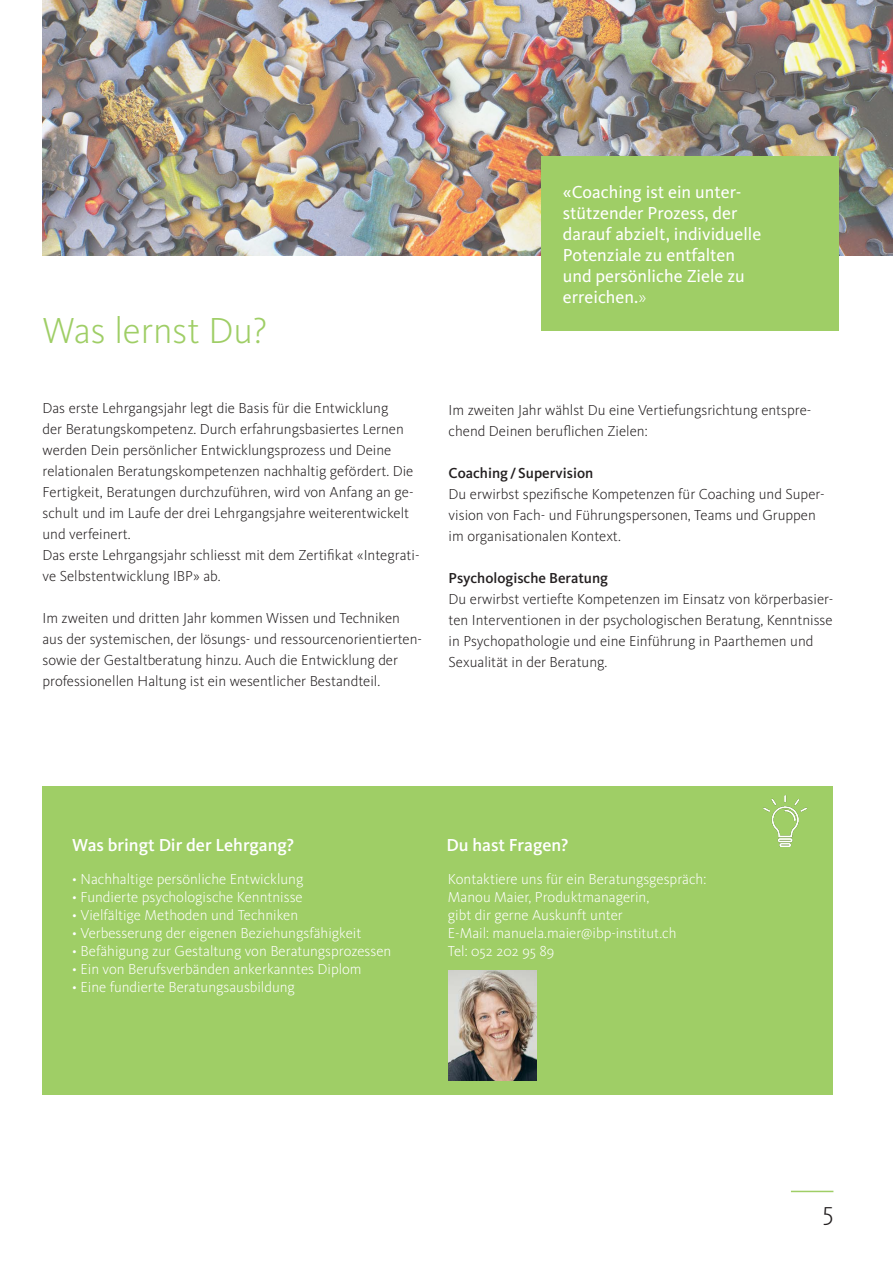
<style>
.page{position:relative;width:893px;height:1263px;background:#fff}
.page>*{position:absolute;margin:0;border:0;box-sizing:border-box;transform-origin:0 0}
.t1{font:300 37.5px "Kievit OT";color:#9fce66}
.t2{font:300 27px "Kievit OT";color:#231f20}
.t3{font:18px/21px "Kievit OT";color:#fff}
.t4{font:500 18px "Kievit OT";color:#fff}
.t5{font:300 15px/21px "Kievit OT";color:#231f20}
.t6{font:300 15px/18px "Kievit OT";color:#fff}
.t7{font:500 15px "Kievit OT";color:#231f20}
.s1{font-weight:300}
</style>
<div class="page">
<img style="left:43px;top:0;width:850px;height:255px">
<div style="left:43px;top:787px;width:790px;height:308px;background:#9fce66"></div>
<hr style="left:791px;top:1191px;width:42px;height:1px;background:#9fce66">
<img style="left:763px;top:796px;width:44px;height:51px">
<div style="left:541px;top:156px;width:298px;height:175px;background:#9fce66"></div>
<img style="left:449px;top:970px;width:87px;height:111px">
<h1 class="t1" style="left:43px;top:310px;width:226px">Was lernst Du?</h1>
<p class="t5" style="left:43px;top:398px;width:378px">Das erste Lehrgangsjahr legt die Basis für die Entwicklung<br>der Beratungskompetenz. Durch erfahrungsbasiertes Lernen werden Dein persönlicher Entwicklungsprozess und Deine relationalen Beratungskompetenzen nachhaltig gefördert. Die Fertigkeit, Beratungen durchzuführen, wird von Anfang an ge&shy;schult und im Laufe der drei Lehrgangsjahre weiterentwickelt und verfeinert.<br>Das erste Lehrgangsjahr schliesst mit dem Zertifikat «Integrati&shy;ve Selbstentwicklung IBP» ab.</p>
<p class="t5" style="left:43px;top:608px;width:381px">Im zweiten und dritten Jahr kommen Wissen und Techniken aus der systemischen, der lösungs- und ressourcenorientierten&shy;sowie der Gestaltberatung hinzu. Auch die Entwicklung der professionellen Haltung ist ein wesentlicher Bestandteil.</p>
<p class="t3" style="left:563px;top:182px;width:200px">«Coaching ist ein unter&shy;stützender Prozess, der darauf abzielt, individuelle<br>Potenziale zu entfalten und persönliche Ziele zu erreichen.<span class="s1">»</span></p>
<p class="t5" style="left:449px;top:399px;width:364px">Im zweiten Jahr wählst Du eine Vertiefungsrichtung entspre&shy;chend Deinen beruflichen Zielen:</p>
<p class="t7" style="left:449px;top:464px;width:146px">Coaching/Supervision</p>
<p class="t5" style="left:449px;top:483px;width:377px">Du erwirbst spezifische Kompetenzen für Coaching und Super&shy;vision von Fach- und Führungspersonen, Teams und Gruppen im organisationalen Kontext.</p>
<p class="t7" style="left:449px;top:569px;width:161px">Psychologische Beratung</p>
<p class="t5" style="left:449px;top:588px;width:386px">Du erwirbst vertiefte Kompetenzen im Einsatz von körperbasier&shy;ten Interventionen in der psychologischen Beratung, Kenntnisse in Psychopathologie und eine Einführung in Paarthemen und Sexualität in der Beratung.</p>
<p class="t4" style="left:72px;top:835px;width:223px">Was bringt Dir der Lehrgang?</p>
<p class="t6" style="left:72px;top:871px;width:233px">• Nachhaltige persönliche Entwicklung</p>
<p class="t6" style="left:72px;top:889px;width:232px">• Fundierte psychologische Kenntnisse</p>
<p class="t6" style="left:72px;top:907px;width:227px">• Vielfältige Methoden und Techniken</p>
<p class="t6" style="left:72px;top:925px;width:291px">• Verbesserung der eigenen Beziehungsfähigkeit</p>
<p class="t6" style="left:72px;top:943px;width:321px">• Befähigung zur Gestaltung von Beratungsprozessen</p>
<p class="t6" style="left:72px;top:961px;width:291px">• Ein von Berufsverbänden ankerkanntes Diplom</p>
<p class="t6" style="left:72px;top:979px;width:224px">• Eine fundierte Beratungsausbildung</p>
<p class="t4" style="left:446px;top:835px;width:124px">Du hast Fragen?</p>
<p class="t6" style="left:448px;top:871px;width:260px">Kontaktiere uns für ein Beratungsgespräch:<br>Manou Maier, Produktmanagerin,<br>gibt dir gerne Auskunft unter<br>E-Mail: manuela.maier@ibp-institut.ch<br>Tel: 052 202 95 89</p>
<h2 class="t2" style="left:822px;top:1196px;width:12px">5</h2>
</div>
